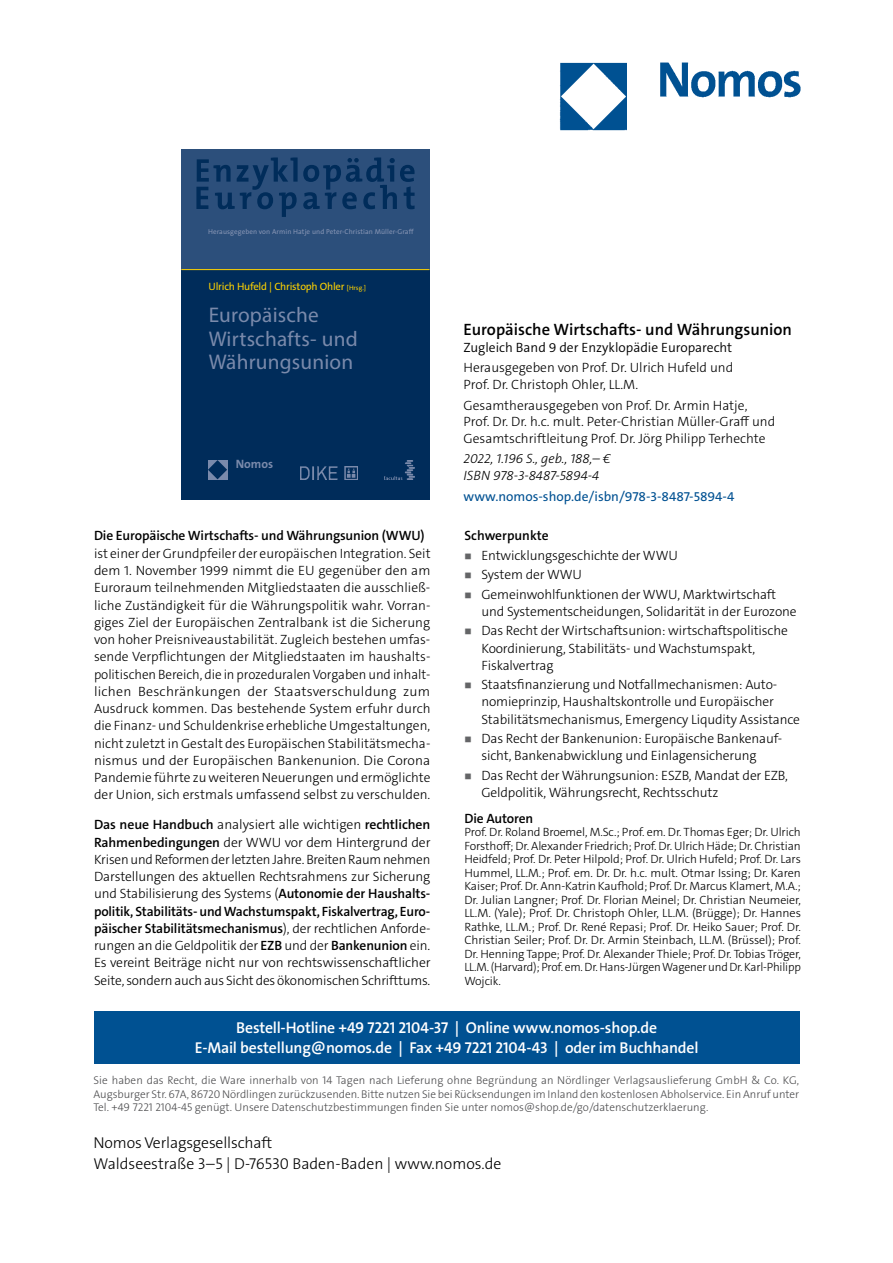
<style>
.page{position:relative;width:893px;height:1263px;background:#fff}
.page>*{position:absolute;margin:0;border:0;box-sizing:border-box;transform-origin:0 0}
.t1{font:21.3px/23.9px "Myriad Pro";letter-spacing:.01em;color:#7a8aab}
.t2{font:600 16.5px "The Sans C5";color:#000}
.t3{font:600 15.75px/21px "The Sans Os F";letter-spacing:-.01em;color:#fff;text-align:center}
.t4{font:300 15.75px/21px "The Sans Os F";color:#000}
.t5{font:300 13.5px/17.2px "The Sans C5";letter-spacing:-.01em;color:#000}
.t6{font:600 13.5px "The Sans C5";letter-spacing:-.01em;color:#000}
.t7{font:italic 300 13.5px/16.5px "The Sans C5";color:#000}
.t8{font:13.5px "The Sans C5";color:#005192}
.t9{font:300 13.5px "The Sans C5";color:#000}
.t10{font:700 12.15px "The Sans Os F";color:#7a8aab}
.t11{font:300 12px/13.5px "The Sans C5";letter-spacing:-.015em;color:#000;text-align:justify}
.t12{font:300 11.25px/13.5px "The Sans Os F";color:#4b4b4d;text-align:justify}
.t13{font:10.65px "The Sans Os F";letter-spacing:-.02em;color:#ffd300}
.t14{font:7.05px "The Sans Os F";letter-spacing:.01em;color:#8795b4}
.s1{font-size:6.6px}
.s2{font-weight:600}
</style>
<div class="page">
<img style="left:559px;top:62px;width:242px;height:69px">
<div style="left:94px;top:1011px;width:705px;height:52px;background:#005192"></div>
<div style="left:181px;top:269px;width:248px;height:231px;background:#002c5a"></div>
<div style="left:181px;top:149px;width:248px;height:120px;background:#2c4f7b"></div>
<hr style="left:181px;top:269px;width:248px;height:1px;background:#ffd300">
<svg style="left:196px;top:157px;width:219px;height:60px"></svg>
<svg style="left:208px;top:460px;width:19px;height:19px"></svg>
<img style="left:301px;top:466px;width:56px;height:13px">
<img style="left:384px;top:460px;width:30px;height:19px">
<p class="t14" style="left:208px;top:227px;width:207px">Herausgegeben von Armin Hatje und Peter-Christian Müller-Graff</p>
<p class="t13" style="left:209px;top:279px;width:159px">Ulrich Hufeld | Christoph Ohler <span class="s1">[Hrsg.]</span></p>
<h1 class="t1" style="left:209px;top:302px;width:151px">Europäische<br>Wirtschafts- und<br>Währungsunion</h1>
<p class="t10" style="left:236px;top:456px;width:39px">Nomos</p>
<p class="t6" style="left:94px;top:527px;width:332px">Die Europäische Wirtschafts- und Währungsunion (WWU)</p>
<p class="t5" style="left:94px;top:545px;width:338px;text-align:justify">ist einer der Grundpfeiler der europäischen Integration. Seit dem 1. November 1999 nimmt die EU gegenüber den am Euroraum teilnehmenden Mitgliedstaaten die ausschließ&shy;liche Zuständigkeit für die Währungspolitik wahr. Vorran&shy;giges Ziel der Europäischen Zentralbank ist die Sicherung von hoher Preisniveaustabilität. Zugleich bestehen umfas&shy;sende Verpflichtungen der Mitgliedstaaten im haushalts&shy;politischen Bereich, die in prozeduralen Vorgaben und inhalt&shy;lichen Beschränkungen der Staatsverschuldung zum Ausdruck kommen. Das bestehende System erfuhr durch die Finanz- und Schuldenkrise erhebliche Umgestaltungen, nicht zuletzt in Gestalt des Europäischen Stabilitätsmecha&shy;nismus und der Europäischen Bankenunion. Die Corona Pandemie führte zu weiteren Neuerungen und ermöglichte der Union, sich erstmals umfassend selbst zu verschulden.</p>
<p class="t5" style="left:94px;top:816px;width:338px;text-align:justify"><span class="s2">Das neue Handbuch</span> analysiert alle wichtigen <span class="s2">rechtlichen Rahmenbedingungen</span> der WWU vor dem Hintergrund der Krisen und Reformen der letzten Jahre. Breiten Raum nehmen Darstellungen des aktuellen Rechtsrahmens zur Sicherung und Stabilisierung des Systems (<span class="s2">Autonomie der Haushalts&shy;politik, Stabilitäts- und Wachstumspakt, Fiskalvertrag, Euro&shy;päischer Stabilitätsmechanismus</span>), der rechtlichen Anforde&shy;rungen an die Geldpolitik der <span class="s2">EZB</span> und der <span class="s2">Bankenunion</span> ein.<br>Es vereint Beiträge nicht nur von rechtswissenschaftlicher Seite, sondern auch aus Sicht des ökonomischen Schrifttums.</p>
<p class="t2" style="left:463px;top:319px;width:330px">Europäische Wirtschafts- und Währungsunion</p>
<p class="t9" style="left:463px;top:338px;width:270px">Zugleich Band 9 der Enzyklopädie Europarecht</p>
<p class="t5" style="left:463px;top:360px;width:271px;line-height:16.5px">Herausgegeben von Prof. Dr. Ulrich Hufeld und<br>Prof. Dr. Christoph Ohler, LL.M.</p>
<p class="t5" style="left:463px;top:397px;width:313px;line-height:16.5px">Gesamtherausgegeben von Prof. Dr. Armin Hatje,<br>Prof. Dr. Dr. h.c. mult. Peter-Christian Müller-Graff und<br>Gesamtschriftleitung Prof. Dr. Jörg Philipp Terhechte</p>
<p class="t7" style="left:463px;top:451px;width:149px">2022, 1.196 S., geb., 188,– €<br>ISBN 978-3-8487-5894-4</p>
<p class="t8" style="left:463px;top:487px;width:272px">www.nomos-shop.de/isbn/978-3-8487-5894-4</p>
<p class="t6" style="left:464px;top:527px;width:86px">Schwerpunkte</p>
<p class="t5" style="left:481px;top:546px;width:296px;line-height:19.4px">Entwicklungsgeschichte der WWU<br>System der WWU<br>Gemeinwohlfunktionen der WWU, Marktwirtschaft</p>
<p class="t5" style="left:481px;top:602px;width:317px;line-height:19.4px">und Systementscheidungen, Solidarität in der Eurozone<br>Das Recht der Wirtschaftsunion: wirtschaftspolitische</p>
<p class="t5" style="left:481px;top:639px;width:275px">Koordinierung, Stabilitäts- und Wachstumspakt,<br>Fiskalvertrag</p>
<p class="t5" style="left:481px;top:676px;width:320px">Staatsfinanzierung und Notfallmechanismen: Auto&shy;nomieprinzip, Haushaltskontrolle und Europäischer<br>Stabilitätsmechanismus, Emergency Liqudity Assistance</p>
<p class="t5" style="left:481px;top:730px;width:302px">Das Recht der Bankenunion: Europäische Bankenauf&shy;sicht, Bankenabwicklung und Einlagensicherung</p>
<p class="t5" style="left:481px;top:766px;width:308px">Das Recht der Währungsunion: ESZB, Mandat der EZB,<br>Geldpolitik, Währungsrecht, Rechtsschutz</p>
<p class="t6" style="left:464px;top:809px;width:70px">Die Autoren</p>
<p class="t11" style="left:464px;top:825px;width:338px">Prof. Dr. Roland Broemel, M.Sc.; Prof. em. Dr. Thomas Eger; Dr. Ulrich Forsthoff; Dr. Alexander Friedrich; Prof. Dr. Ulrich Häde; Dr. Christian Heidfeld; Prof. Dr. Peter Hilpold; Prof. Dr. Ulrich Hufeld; Prof. Dr. Lars Hummel, LL.M.; Prof. em. Dr. Dr. h.c. mult. Otmar Issing; Dr. Karen Kaiser; Prof. Dr. Ann-Katrin Kaufhold; Prof. Dr. Marcus Klamert, M.A.; Dr. Julian Langner; Prof. Dr. Florian Meinel; Dr. Christian Neumeier, LL.M. (Yale); Prof. Dr. Christoph Ohler, LL.M. (Brügge); Dr. Hannes Rathke, LL.M.; Prof. Dr. René Repasi; Prof. Dr. Heiko Sauer; Prof. Dr.<br>Christian Seiler; Prof. Dr. Dr. Armin Steinbach, LL.M. (Brüssel); Prof.<br>Dr. Henning Tappe; Prof. Dr. Alexander Thiele; Prof. Dr. Tobias Tröger, LL.M. (Harvard); Prof. em. Dr. Hans-Jürgen Wagener und Dr. Karl-Philipp Wojcik.</p>
<p class="t3" style="left:195px;top:1017px;width:505px">Bestell-Hotline +49 7221 2104-37 | Online www.nomos-shop.de<br>E-Mail bestellung@nomos.de | Fax +49 7221 2104-43 | oder im Buchhandel</p>
<p class="t12" style="left:94px;top:1074px;width:707px">Sie haben das Recht, die Ware innerhalb von 14 Tagen nach Lieferung ohne Begründung an Nördlinger Verlagsauslieferung GmbH &amp; Co. KG, Augsburger Str. 67A, 86720 Nördlingen zurückzusenden. Bitte nutzen Sie bei Rücksendungen im Inland den kostenlosen Abholservice. Ein Anruf unter Tel. +49 7221 2104-45 genügt. Unsere Datenschutzbestimmungen finden Sie unter nomos@shop.de/go/datenschutzerklaerung.</p>
<p class="t4" style="left:94px;top:1133px;width:409px">Nomos Verlagsgesellschaft<br>Waldseestraße 3–5 | D-76530 Baden-Baden | www.nomos.de</p>
</div>
